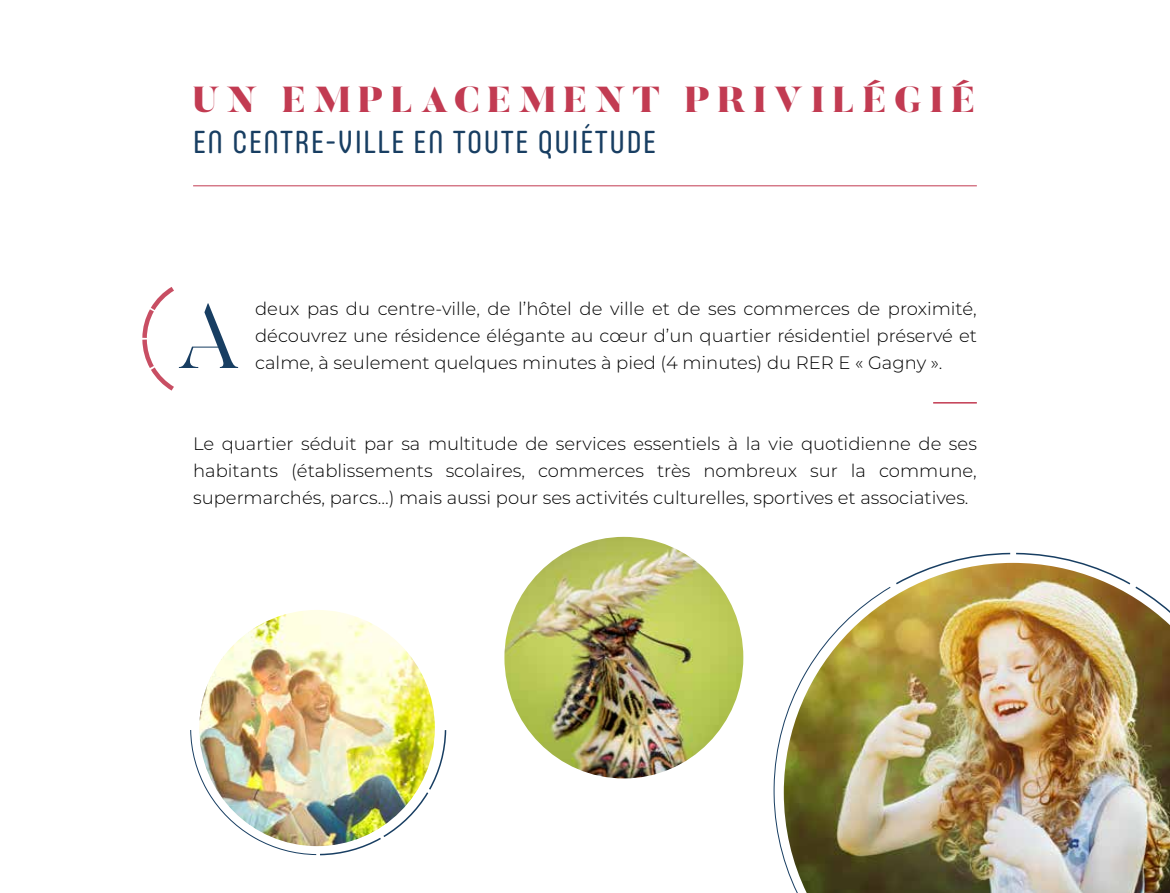
<style>
.page{position:relative;width:1170px;height:893px;background:#fff}
.page>*{position:absolute;margin:0;border:0;box-sizing:border-box;transform-origin:0 0}
.t1{font:900 36px "Butler";letter-spacing:.2em;color:#c23b52}
.t2{font:condensed 31.5px "Core Mellow";letter-spacing:.05em;color:#183e62}
.t3{font:300 18px/27px "Montserrat";color:#000;text-align:justify}
</style>
<div class="page">
<hr style="left:193px;top:186px;width:783px;height:1px;background:#c23b52">
<hr style="left:933px;top:402px;width:43px;height:2px;background:#c23b52">
<svg style="left:142px;top:287px;width:96px;height:104px"></svg>
<img style="left:199px;top:610px;width:236px;height:236px;border-radius:118px">
<img style="left:504px;top:537px;width:239px;height:241px">
<img style="left:773px;top:552px;width:396px;height:341px">
<img style="left:190px;top:729px;width:257px;height:127px">
<h1 class="t1" style="left:193px;top:77px;width:784px">UN EMPLACEMENT PRIVILÉGIÉ</h1>
<h2 class="t2" style="left:193px;top:119px;width:464px">EN CENTRE-VILLE EN TOUTE QUIÉTUDE</h2>
<p class="t3" style="left:255px;top:294px;width:723px">deux pas du centre-ville, de l’hôtel de ville et de ses commerces de proximité, découvrez une résidence élégante au cœur d’un quartier résidentiel préservé et calme, à seulement quelques minutes à pied (4 minutes) du RER E « Gagny ».</p>
<p class="t3" style="left:193px;top:429px;width:785px">Le quartier séduit par sa multitude de services essentiels à la vie quotidienne de ses habitants (établissements scolaires, commerces très nombreux sur la commune, supermarchés, parcs…) mais aussi pour ses activités culturelles, sportives et associatives.</p>
</div>
